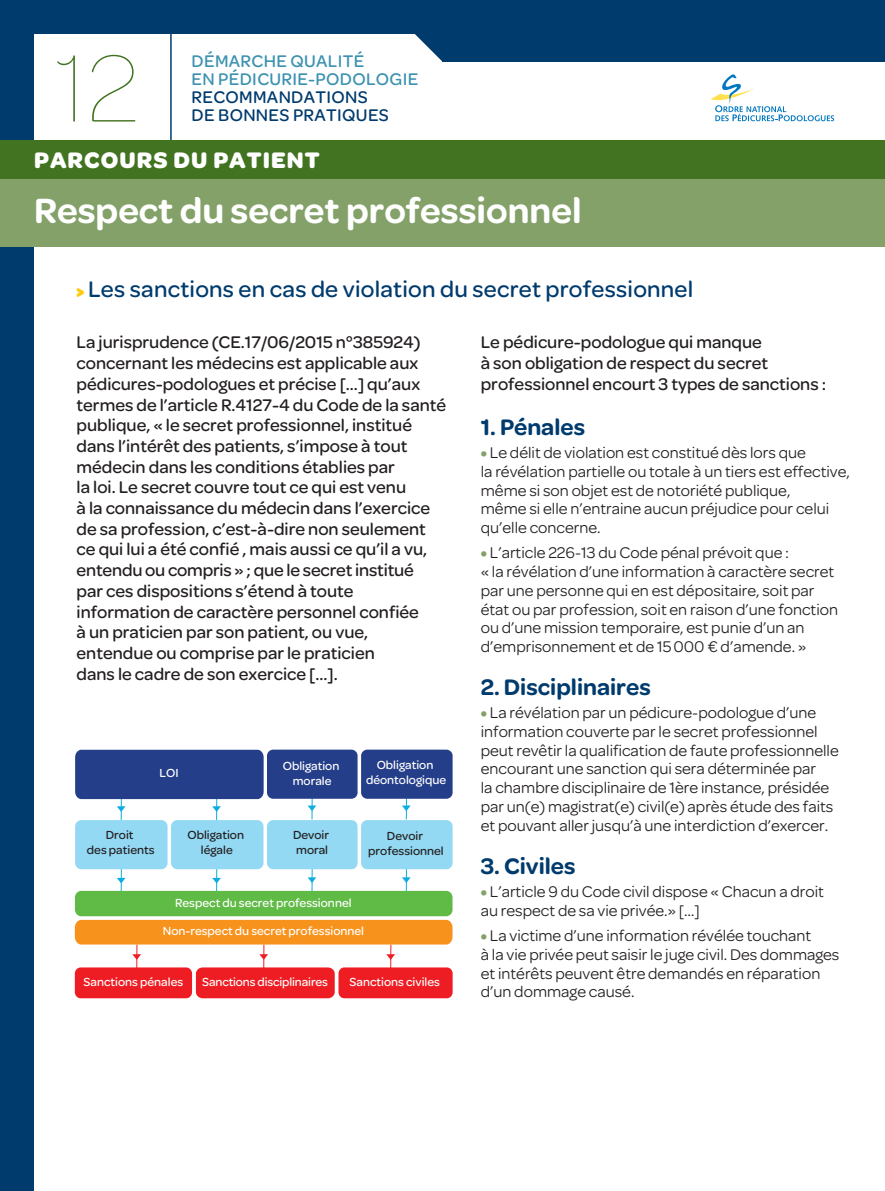
<style>
.page{position:relative;width:885px;height:1191px;background:#fff}
.page>*{position:absolute;margin:0;border:0;box-sizing:border-box;transform-origin:0 0}
.t1{font:100 102px "Omnes";color:#427321}
.N_titre_ok{font:600 37.5px "Omnes";color:#fff}
.t2{font:500 24px "Omnes";letter-spacing:.01em;color:#003b6e}
.titre_paragraphe{font:600 24px "Omnes";color:#003b6e}
.N_surtitre{font:700 24px "Omnes";letter-spacing:.045em;color:#fff}
.t3{font:500 18px/20.7px "Omnes";color:#231f20}
.t4{font:500 18px/18px "Omnes";letter-spacing:.02em;color:#3c92b0}
.t5{font:500 18px/18px "Omnes";letter-spacing:.02em;color:#003b6e}
.texte_verso{font:16.5px/18.8px "Omnes";color:#231f20}
.t6{font:500 12.45px/15px "Omnes";color:#fff;text-align:center}
.t7{font:500 12.45px/15px "Omnes";color:#231f20;text-align:center}
.s1{font-weight:900;font-size:18px;color:#feca0a}
.s2{font-weight:900;color:#83a168}
</style>
<div class="page">
<div style="left:0;top:0;width:884px;height:1191px;background:#003b6e"></div>
<div style="left:34px;top:34px;width:850px;height:1157px;background:#fff"></div>
<div style="left:0;top:141px;width:884px;height:106px;background:#83a168"></div>
<svg style="left:415px;top:34px;width:27px;height:27px"></svg>
<hr style="left:170px;top:0;width:2px;height:140px;background:#003b6e">
<svg style="left:710px;top:74px;width:124px;height:47px"></svg>
<div style="left:442px;top:4px;width:442px;height:58px;background:#003b6e"></div>
<div style="left:0;top:140px;width:884px;height:39px;background:#427321"></div>
<svg style="left:307px;top:869px;width:9px;height:22px"></svg>
<svg style="left:402px;top:869px;width:8px;height:22px"></svg>
<svg style="left:117px;top:869px;width:8px;height:22px"></svg>
<svg style="left:212px;top:869px;width:9px;height:22px"></svg>
<svg style="left:307px;top:798px;width:9px;height:21px"></svg>
<svg style="left:402px;top:798px;width:8px;height:21px"></svg>
<div style="left:75px;top:891px;width:377px;height:25px;background:#60bb46;border-radius:6px"></div>
<div style="left:171px;top:820px;width:92px;height:49px;background:#93d9f3;border-radius:6px"></div>
<div style="left:267px;top:820px;width:90px;height:49px;background:#93d9f3;border-radius:6px"></div>
<div style="left:361px;top:820px;width:91px;height:49px;background:#93d9f3;border-radius:6px"></div>
<div style="left:267px;top:749px;width:90px;height:49px;background:#253e8a;border-radius:6px"></div>
<div style="left:361px;top:749px;width:91px;height:49px;background:#253e8a;border-radius:6px"></div>
<div style="left:75px;top:820px;width:92px;height:49px;background:#93d9f3;border-radius:6px"></div>
<svg style="left:75px;top:920px;width:377px;height:48px"></svg>
<svg style="left:75px;top:749px;width:188px;height:71px"></svg>
<div style="left:75px;top:967px;width:117px;height:31px;background:#ee1d23;border-radius:6px"></div>
<div style="left:338px;top:967px;width:114px;height:31px;background:#ee1d23;border-radius:6px"></div>
<div style="left:196px;top:967px;width:139px;height:31px;background:#ee1d23;border-radius:7px"></div>
<p class="t1" style="left:55px;top:34px;width:85px">12</p>
<p class="t4" style="left:191px;top:52px;width:228px">DÉMARCHE QUALITÉ<br>EN PÉDICURIE-PODOLOGIE</p>
<p class="t5" style="left:191px;top:88px;width:199px">RECOMMANDATIONS<br>DE BONNES PRATIQUES</p>
<p class="N_surtitre" style="left:34px;top:146px;width:287px">PARCOURS DU PATIENT</p>
<p class="N_titre_ok" style="left:34px;top:189px;width:549px">Respect du secret professionnel</p>
<p class="t2" style="left:77px;top:276px;width:618px"><span class="s1">&gt;</span> Les sanctions en cas de violation du secret professionnel</p>
<p class="t3" style="left:77px;top:332px;width:371px">La jurisprudence (CE.17/06/2015 n°385924) concernant les médecins est applicable aux pédicures-podologues et précise […] qu’aux termes de l’article R.4127-4 du Code de la santé publique, « le secret professionnel, institué dans l’intérêt des patients, s’impose à tout médecin dans les conditions établies par<br>la loi. Le secret couvre tout ce qui est venu<br>à la connaissance du médecin dans l’exercice de sa profession, c’est-à-dire non seulement ce qui lui a été confié , mais aussi ce qu’il a vu, entendu ou compris » ; que le secret institué<br>par ces dispositions s’étend à toute information de caractère personnel confiée<br>à un praticien par son patient, ou vue, entendue ou comprise par le praticien<br>dans le cadre de son exercice […].</p>
<p class="t3" style="left:480px;top:332px;width:347px">Le pédicure-podologue qui manque<br>à son obligation de respect du secret professionnel encourt 3 types de sanctions :</p>
<p class="titre_paragraphe" style="left:480px;top:413px;width:106px">1. Pénales</p>
<p class="texte_verso" style="left:480px;top:443px;width:370px"><span class="s2">•</span> Le délit de violation est constitué dès lors que<br>la révélation partielle ou totale à un tiers est effective, même si son objet est de notoriété publique,<br>même si elle n’entraine aucun préjudice pour celui qu’elle concerne.</p>
<p class="texte_verso" style="left:480px;top:543px;width:359px"><span class="s2">•</span> L’article 226-13 du Code pénal prévoit que :<br>« la révélation d’une information à caractère secret par une personne qui en est dépositaire, soit par état ou par profession, soit en raison d’une fonction ou d’une mission temporaire, est punie d’un an d’emprisonnement et de 15000 € d’amende. »</p>
<p class="titre_paragraphe" style="left:480px;top:673px;width:172px">2. Disciplinaires</p>
<p class="texte_verso" style="left:480px;top:703px;width:359px"><span class="s2">•</span> La révélation par un pédicure-podologue d’une information couverte par le secret professionnel peut revêtir la qualification de faute professionnelle encourant une sanction qui sera déterminée par<br>la chambre disciplinaire de 1ère instance, présidée par un(e) magistrat(e) civil(e) après étude des faits et pouvant aller jusqu’à une interdiction d’exercer.</p>
<p class="titre_paragraphe" style="left:480px;top:852px;width:96px">3. Civiles</p>
<p class="texte_verso" style="left:480px;top:882px;width:344px"><span class="s2">•</span> L’article 9 du Code civil dispose « Chacun a droit au respect de sa vie privée.» […]</p>
<p class="texte_verso" style="left:480px;top:926px;width:360px"><span class="s2">•</span> La victime d’une information révélée touchant<br>à la vie privée peut saisir le juge civil. Des dommages et intérêts peuvent être demandés en réparation d’un dommage causé.</p>
<p class="t6" style="left:366px;top:757px;width:81px">Obligation déontologique</p>
<p class="t6" style="left:283px;top:758px;width:58px">Obligation morale</p>
<p class="t6" style="left:160px;top:765px;width:21px">LOI</p>
<p class="t7" style="left:87px;top:827px;width:69px">Droit<br>des patients</p>
<p class="t7" style="left:293px;top:827px;width:38px;text-align:left">Devoir moral</p>
<p class="t7" style="left:187px;top:828px;width:58px">Obligation légale</p>
<p class="t7" style="left:368px;top:828px;width:77px">Devoir professionnel</p>
<p class="t6" style="left:175px;top:895px;width:178px">Respect du secret professionnel</p>
<p class="t6" style="left:163px;top:923px;width:203px">Non-respect du secret professionnel</p>
<p class="t6" style="left:84px;top:974px;width:101px">Sanctions pénales</p>
<p class="t6" style="left:202px;top:974px;width:127px">Sanctions disciplinaires</p>
<p class="t6" style="left:349px;top:974px;width:92px">Sanctions civiles</p>
</div>
